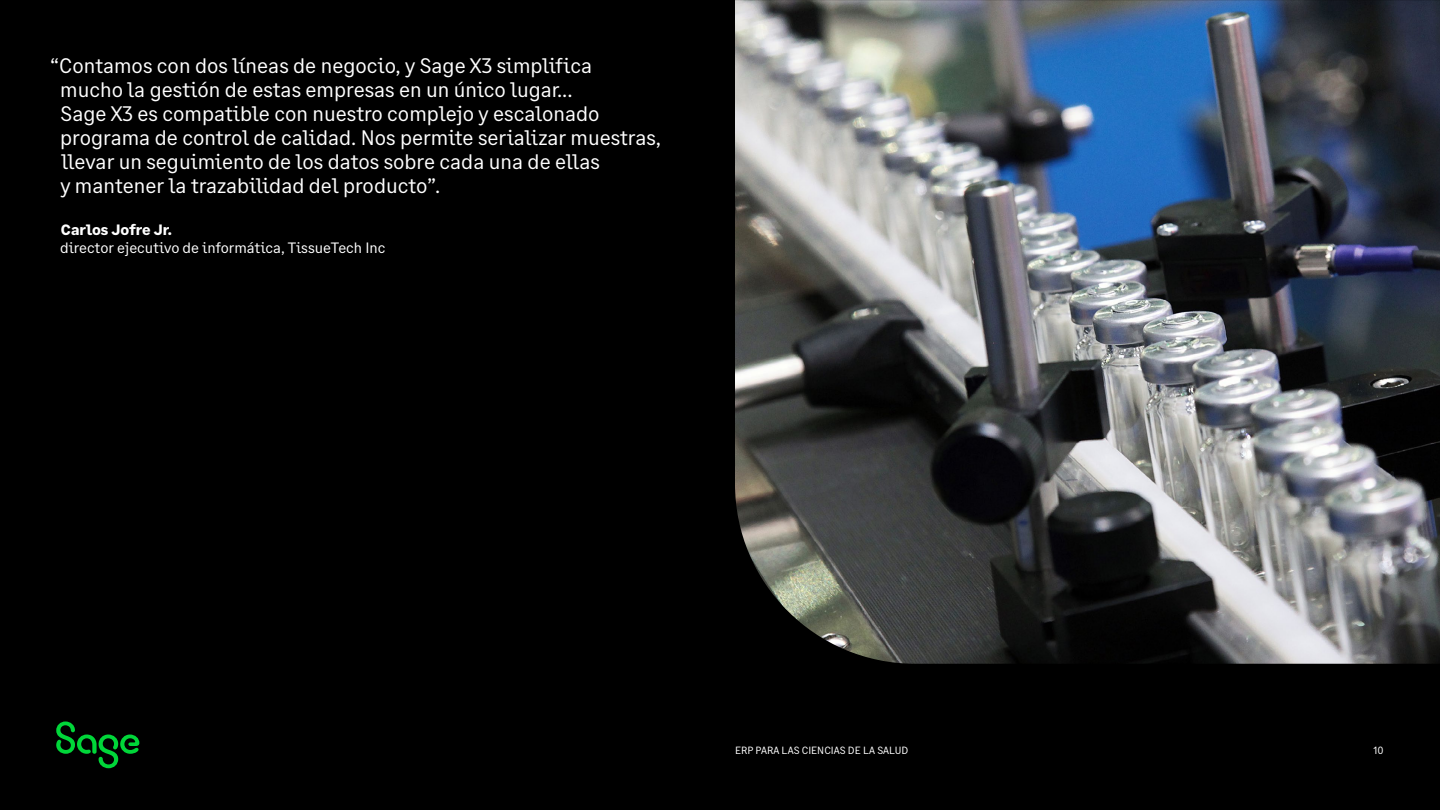
<style>
.page{position:relative;width:1440px;height:810px;background:#000}
.page>*{position:absolute;margin:0;border:0;box-sizing:border-box;transform-origin:0 0}
.t1{font:21px/24px "Sage Text";color:#fff}
.t2{font:15px "Sage Text";color:#fff}
.t3{font:700 15px "Sage Text";color:#fff}
.t4{font:10.5px "Sage Text";color:#fff}
</style>
<div class="page">
<img style="left:735px;top:0;width:705px;height:664px">
<svg style="left:56px;top:722px;width:83px;height:46px"></svg>
<p class="t1" style="left:60px;top:54px;width:602px;text-indent:-10px">“Contamos con dos líneas de negocio, y Sage X3 simplifica<br>mucho la gestión de estas empresas en un único lugar...<br>Sage X3 es compatible con nuestro complejo y escalonado programa de control de calidad. Nos permite serializar muestras, llevar un seguimiento de los datos sobre cada una de ellas<br>y mantener la trazabilidad del producto”.</p>
<p class="t3" style="left:61px;top:220px;width:112px">Carlos Jofre Jr.</p>
<p class="t2" style="left:60px;top:239px;width:327px">director ejecutivo de informática, TissueTech Inc</p>
<p class="t4" style="left:735px;top:744px;width:175px">ERP PARA LAS CIENCIAS DE LA SALUD</p>
<p class="t4" style="left:1374px;top:744px;width:12px">10</p>
</div>
